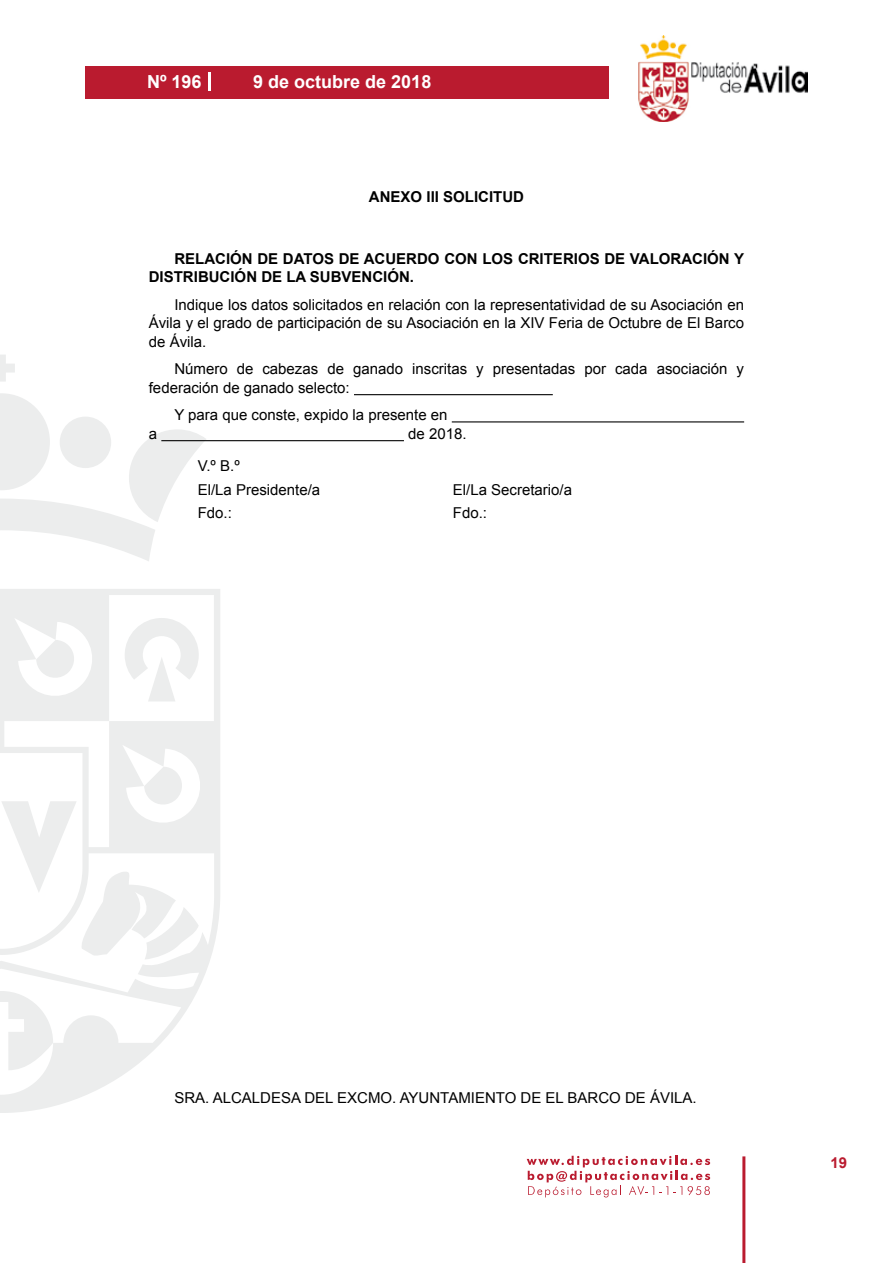
<style>
.page{position:relative;width:893px;height:1263px;background:#fff}
.page>*{position:absolute;margin:0;border:0;box-sizing:border-box;transform-origin:0 0}
.t1{font:700 18px "Arial";color:#fff}
.t2{font:15px/18.8px "Arial";color:#000}
.t3{font:700 15px/18.8px "Arial";color:#000}
.t4{font:700 15px "Arial";color:#ba1b2f}
</style>
<div class="page">
<svg style="left:527px;top:1156px;width:183px;height:41px"></svg>
<div style="left:85px;top:66px;width:523px;height:33px;background:#ba1b2f"></div>
<img style="left:638px;top:36px;width:170px;height:86px">
<hr style="left:742px;top:1156px;width:3px;height:107px;background:#ba1b2f">
<svg style="left:208px;top:72px;width:2px;height:18px"></svg>
<svg style="left:0;top:355px;width:15px;height:27px"></svg>
<svg style="left:0;top:393px;width:207px;height:168px"></svg>
<svg style="left:0;top:589px;width:220px;height:524px"></svg>
<svg style="left:36px;top:640px;width:40px;height:40px"></svg>
<svg style="left:125px;top:618px;width:74px;height:83px"></svg>
<svg style="left:0;top:991px;width:53px;height:79px"></svg>
<svg style="left:1px;top:767px;width:198px;height:192px"></svg>
<hr style="left:354px;top:394px;width:199px;height:1px;background:#000">
<hr style="left:452px;top:421px;width:292px;height:1px;background:#000">
<hr style="left:161px;top:440px;width:243px;height:1px;background:#000">
<p class="t1" style="left:147px;top:69px;width:56px">Nº 196</p>
<p class="t1" style="left:253px;top:69px;width:180px">9 de octubre de 2018</p>
<p class="t3" style="left:369px;top:188px;width:157px">ANEXO III SOLICITUD</p>
<p class="t3" style="left:149px;top:249px;width:597px;text-indent:26px">RELACIÓN DE DATOS DE ACUERDO CON LOS CRITERIOS DE VALORACIÓN Y<br>DISTRIBUCIÓN DE LA SUBVENCIÓN.</p>
<p class="t2" style="left:149px;top:295px;width:597px;text-align:justify;text-indent:26px">Indique los datos solicitados en relación con la representatividad de su Asociación en Ávila y el grado de participación de su Asociación en la XIV Feria de Octubre de El Barco de Ávila.</p>
<p class="t2" style="left:149px;top:360px;width:597px;text-indent:26px">Número de cabezas de ganado inscritas y presentadas por cada asociación y federación de ganado selecto:</p>
<p class="t2" style="left:174px;top:406px;width:275px">Y para que conste, expido la presente en</p>
<p class="t2" style="left:149px;top:425px;width:10px">a</p>
<p class="t2" style="left:408px;top:425px;width:60px">de 2018.</p>
<p class="t2" style="left:198px;top:454px;width:124px;line-height:23.7px">V.º B.º<br>El/La Presidente/a</p>
<p class="t2" style="left:453px;top:480px;width:121px">El/La Secretario/a</p>
<p class="t2" style="left:198px;top:504px;width:36px">Fdo.:</p>
<p class="t2" style="left:453px;top:504px;width:36px">Fdo.:</p>
<p class="t2" style="left:174px;top:1088px;width:524px">SRA. ALCALDESA DEL EXCMO. AYUNTAMIENTO DE EL BARCO DE ÁVILA.</p>
<p class="t4" style="left:831px;top:1153px;width:18px">19</p>
</div>
